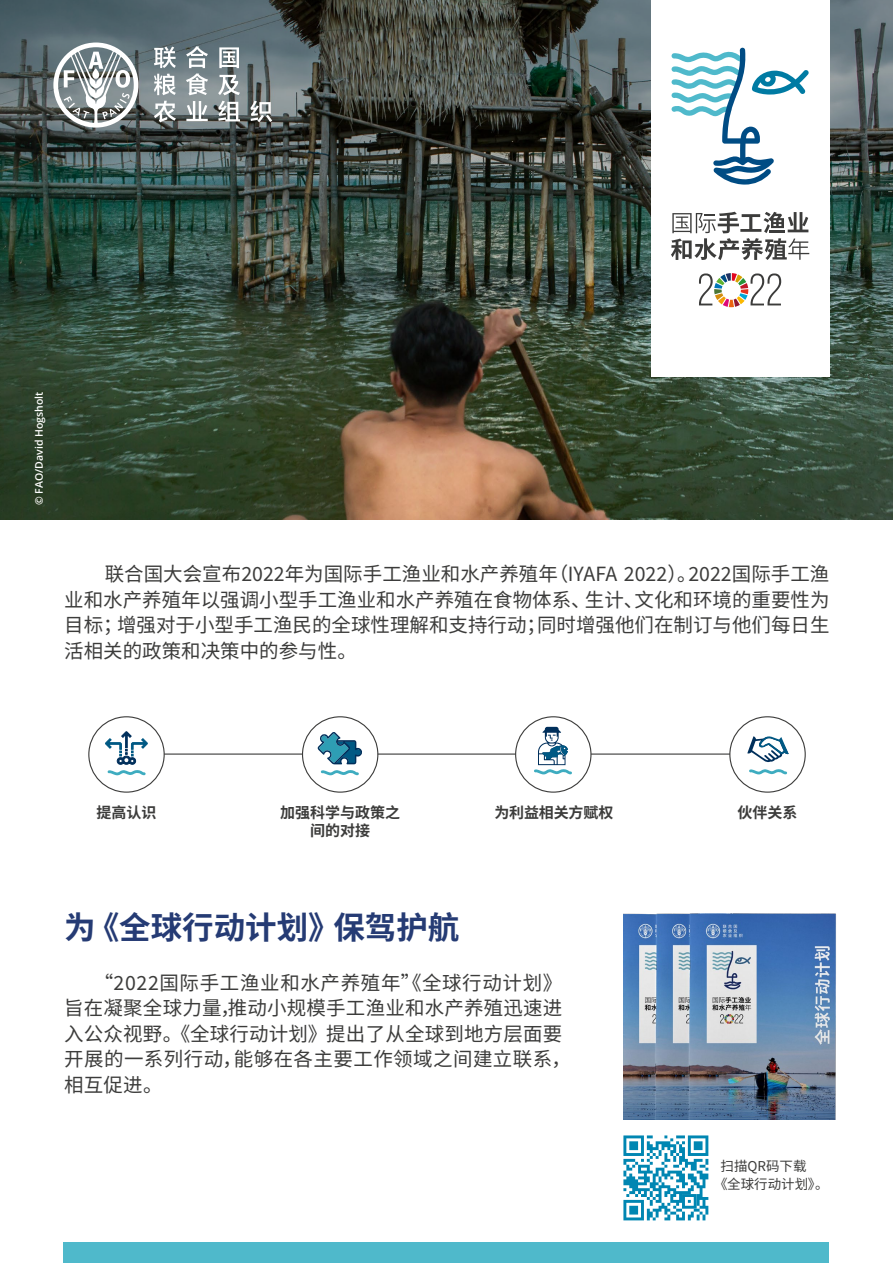
<style>
.page{position:relative;width:893px;height:1263px;background:#fff}
.page>*{position:absolute;margin:0;border:0;box-sizing:border-box;transform-origin:0 0}
.t1{font:700 31.5px "Noto Sans SC";color:#253b74}
.t2{font:19.5px/25.5px "Noto Sans SC";letter-spacing:.01em;color:#3c3c3b;text-align:justify}
.t3{font:700 15px/18px "Noto Sans SC";color:#3c3c3b;text-align:center}
.t4{font:13.5px/18px "Noto Sans SC";color:#3c3c3b}
.t5{font:600 10.5px "Open Sans";color:#fff}
</style>
<div class="page">
<img style="left:0;top:0;width:893px;height:519px">
<div style="left:64px;top:1242px;width:765px;height:21px;background:#4fb9cb"></div>
<svg style="left:623px;top:1135px;width:85px;height:85px"></svg>
<img style="left:623px;top:913px;width:213px;height:207px">
<svg style="left:105px;top:731px;width:43px;height:44px"></svg>
<div style="left:88px;top:716px;width:77px;height:77px;border:1px solid #3c3c3b;border-radius:50%"></div>
<svg style="left:321px;top:770px;width:38px;height:5px"></svg>
<svg style="left:318px;top:732px;width:44px;height:32px"></svg>
<div style="left:302px;top:716px;width:76px;height:77px;border:1px solid #3c3c3b;border-radius:50%"></div>
<svg style="left:534px;top:727px;width:38px;height:47px"></svg>
<div style="left:515px;top:716px;width:76px;height:77px;border:1px solid #3c3c3b;border-radius:50%"></div>
<svg style="left:749px;top:769px;width:38px;height:5px"></svg>
<svg style="left:747px;top:736px;width:42px;height:26px"></svg>
<div style="left:729px;top:716px;width:77px;height:77px;border:1px solid #3c3c3b;border-radius:50%"></div>
<hr style="left:164px;top:753px;width:138px;height:2px;background:#3c3c3b">
<hr style="left:378px;top:753px;width:138px;height:2px;background:#3c3c3b">
<hr style="left:591px;top:753px;width:139px;height:2px;background:#3c3c3b">
<svg style="left:53px;top:43px;width:85px;height:85px"></svg>
<svg style="left:154px;top:47px;width:22px;height:21px"></svg>
<svg style="left:219px;top:47px;width:20px;height:21px"></svg>
<svg style="left:154px;top:74px;width:22px;height:21px"></svg>
<svg style="left:186px;top:46px;width:22px;height:49px"></svg>
<svg style="left:218px;top:75px;width:22px;height:20px"></svg>
<svg style="left:154px;top:101px;width:22px;height:21px"></svg>
<svg style="left:186px;top:101px;width:22px;height:20px"></svg>
<svg style="left:218px;top:101px;width:22px;height:20px"></svg>
<svg style="left:250px;top:101px;width:22px;height:21px"></svg>
<div style="left:651px;top:0;width:178px;height:376px;background:#fff"></div>
<svg style="left:699px;top:273px;width:82px;height:34px"></svg>
<svg style="left:671px;top:212px;width:138px;height:48px"></svg>
<svg style="left:671px;top:48px;width:138px;height:137px"></svg>
<p class="t5" style="left:32px;top:505px;width:115px;rotate:-90deg">© FAO/David Hogsholt</p>
<p class="t2" style="left:64px;top:562px;width:767px;text-indent:41px">联合国大会宣布2022年为国际手工渔业和水产养殖年（IYAFA 2022）。2022国际手工渔业和水产养殖年以强调小型手工渔业和水产养殖在食物体系、生计、文化和环境的重要性为目标；增强对于小型手工渔民的全球性理解和支持行动；同时增强他们在制订与他们每日生活相关的政策和决策中的参与性。</p>
<p class="t3" style="left:96px;top:804px;width:61px">提高认识</p>
<p class="t3" style="left:280px;top:804px;width:121px">加强科学与政策之间的对接</p>
<p class="t3" style="left:494px;top:804px;width:120px">为利益相关方赋权</p>
<p class="t3" style="left:737px;top:804px;width:61px">伙伴关系</p>
<h1 class="t1" style="left:64px;top:909px;width:397px">为 《全球行动计划》保驾护航</h1>
<p class="t2" style="left:64px;top:970px;width:508px;text-align:left;text-indent:30px">“2022国际手工渔业和水产养殖年”《全球行动计划》旨在凝聚全球力量，推动小规模手工渔业和水产养殖迅速进入公众视野。《全球行动计划》提出了从全球到地方层面要开展的一系列行动，能够在各主要工作领域之间建立联系，相互促进。</p>
<p class="t4" style="left:714px;top:1157px;width:116px;text-indent:6px">扫描QR码下载<br>《全球行动计划》。</p>
</div>
